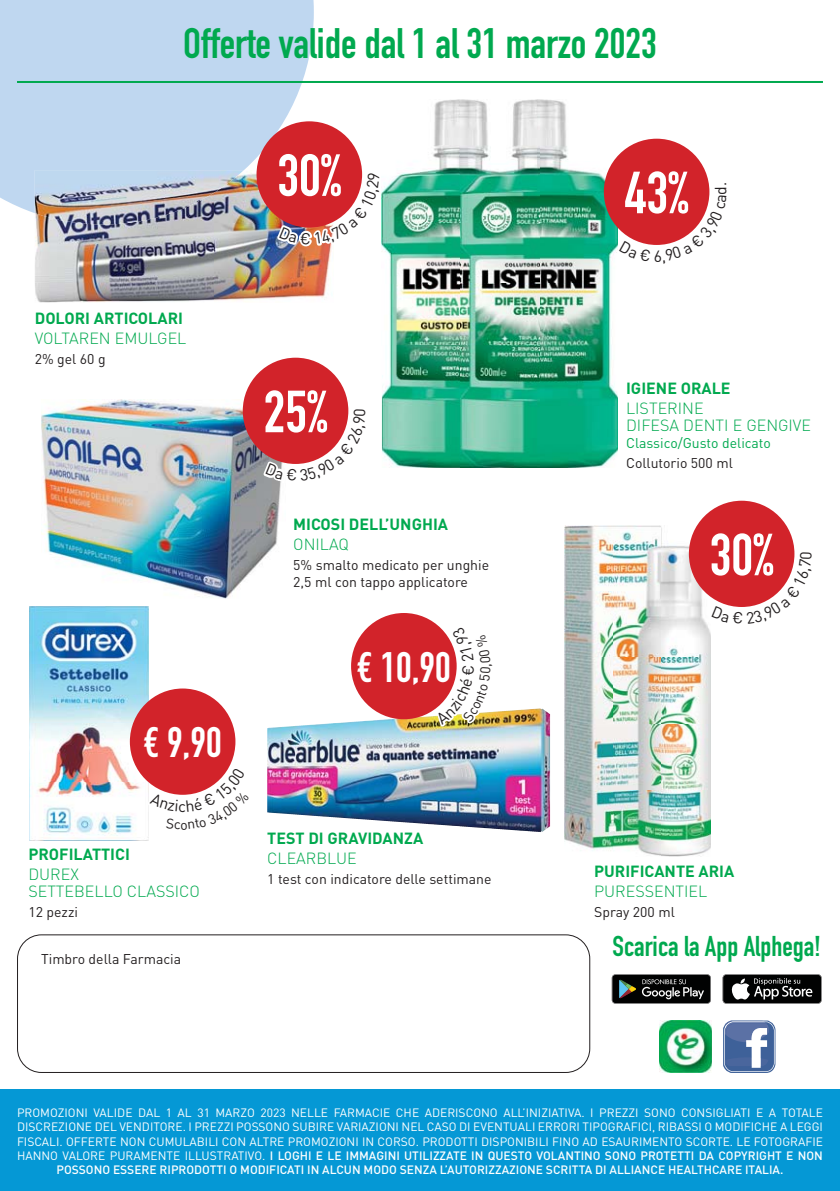
<style>
.page{position:relative;width:840px;height:1191px;background:#fff}
.page>*{position:absolute;margin:0;border:0;box-sizing:border-box;transform-origin:0 0}
.t1{font:700 58.4px "DIN Condensed";color:#fff}
.t2{font:700 42px "DIN Condensed";color:#00a94f}
.t3{font:700 42px "DIN Condensed";color:#fff}
.t4{font:700 28.2px "DIN Condensed";color:#00a94f}
.t5{font:300 16px/17px "DIN";color:#00a94f}
.t6{font:700 16px "DIN";color:#00a94f}
.t7{font:14px/17px "DIN";color:#231f20}
.t8{font:14px "DIN";color:#00a94f}
.t9{font:12px/14.4px "DIN";color:#fff;text-align:center}
.s1{font-weight:500}
</style>
<div class="page">
<div style="left:0;top:0;width:313px;height:213px;background:#bfd7f0"></div>
<hr style="left:17px;top:81px;width:805px;height:2px;background:#00a94f">
<div style="left:0;top:1090px;width:839px;height:101px;background:#0598d5"></div>
<svg style="left:723px;top:1020px;width:52px;height:53px"></svg>
<div style="left:17px;top:934px;width:573px;height:139px;border:1px solid #231f20;border-radius:24px"></div>
<svg style="left:722px;top:974px;width:99px;height:29px;background:#383939"></svg>
<svg style="left:611px;top:974px;width:99px;height:29px;background:#2a2d2c"></svg>
<img style="left:659px;top:1020px;width:52px;height:52px">
<img style="left:267px;top:709px;width:255px;height:103px">
<img style="left:29px;top:606px;width:120px;height:235px">
<img style="left:35px;top:224px;width:179px;height:78px">
<img style="left:214px;top:170px;width:118px;height:132px">
<img style="left:35px;top:170px;width:209px;height:54px">
<img style="left:41px;top:399px;width:240px;height:199px">
<img style="left:381px;top:100px;width:79px;height:245px">
<img style="left:381px;top:345px;width:79px;height:123px">
<img style="left:460px;top:100px;width:157px;height:368px">
<img style="left:564px;top:525px;width:146px;height:331px">
<div style="left:130px;top:688px;width:105px;height:107px;background:#d2232a;border-radius:50%"></div>
<div style="left:351px;top:613px;width:105px;height:106px;background:#d2232a;border-radius:50%"></div>
<div style="left:256px;top:121px;width:106px;height:107px;background:#d2232a;border-radius:50%"></div>
<div style="left:603px;top:139px;width:106px;height:106px;background:#d2232a;border-radius:50%"></div>
<div style="left:688px;top:501px;width:106px;height:106px;background:#d2232a;border-radius:50%"></div>
<div style="left:243px;top:358px;width:105px;height:106px;background:#d2232a;border-radius:50%"></div>
<svg style="left:149px;top:768px;width:80px;height:27px"></svg>
<svg style="left:435px;top:627px;width:57px;height:97px"></svg>
<svg style="left:279px;top:173px;width:84px;height:72px"></svg>
<svg style="left:619px;top:183px;width:91px;height:62px"></svg>
<svg style="left:711px;top:552px;width:84px;height:55px"></svg>
<svg style="left:265px;top:409px;width:84px;height:72px"></svg>
<h2 class="t2" style="left:183px;top:28px;width:475px">Offerte valide dal 1 al 31 marzo 2023</h2>
<h1 class="t1" style="left:277px;top:154px;width:65px">30%</h1>
<h3 class="t6" style="left:35px;top:313px;width:150px">DOLORI ARTICOLARI</h3>
<h3 class="t5" style="left:35px;top:332px;width:153px">VOLTAREN EMULGEL</h3>
<p class="t7" style="left:35px;top:352px;width:72px">2% gel 60 g</p>
<h2 class="t3" style="left:143px;top:727px;width:80px">€ 9,90</h2>
<h3 class="t6" style="left:28px;top:849px;width:103px">PROFILATTICI</h3>
<h3 class="t5" style="left:28px;top:868px;width:173px">DUREX<br>SETTEBELLO CLASSICO</h3>
<p class="t7" style="left:28px;top:905px;width:51px">12 pezzi</p>
<p class="t7" style="left:41px;top:952px;width:141px">Timbro della Farmacia</p>
<h1 class="t1" style="left:263px;top:390px;width:65px">25%</h1>
<h3 class="t6" style="left:293px;top:519px;width:156px">MICOSI DELL’UNGHIA</h3>
<h3 class="t5" style="left:293px;top:538px;width:57px">ONILAQ</h3>
<p class="t7" style="left:293px;top:558px;width:197px">5% smalto medicato per unghie<br>2,5 ml con tappo applicatore</p>
<h2 class="t3" style="left:357px;top:652px;width:95px">€ 10,90</h2>
<h3 class="t6" style="left:267px;top:832px;width:157px">TEST DI GRAVIDANZA</h3>
<h3 class="t5" style="left:267px;top:851px;width:91px">CLEARBLUE</h3>
<p class="t7" style="left:267px;top:872px;width:226px">1 test con indicatore delle settimane</p>
<h1 class="t1" style="left:624px;top:172px;width:65px">43%</h1>
<h3 class="t6" style="left:625px;top:383px;width:106px">IGIENE ORALE</h3>
<h3 class="t5" style="left:625px;top:402px;width:186px">LISTERINE<br>DIFESA DENTI E GENGIVE</h3>
<p class="t8" style="left:625px;top:438px;width:146px">Classico/Gusto delicato</p>
<p class="t7" style="left:625px;top:456px;width:108px">Collutorio 500 ml</p>
<h1 class="t1" style="left:709px;top:533px;width:65px">30%</h1>
<h3 class="t6" style="left:594px;top:866px;width:142px">PURIFICANTE ARIA</h3>
<h3 class="t5" style="left:594px;top:885px;width:114px">PURESSENTIEL</h3>
<p class="t7" style="left:594px;top:905px;width:82px">Spray 200 ml</p>
<h3 class="t4" style="left:612px;top:936px;width:210px">Scarica la App Alphega!</h3>
<p class="t9" style="left:17px;top:1106px;width:807px">PROMOZIONI VALIDE DAL 1 AL 31 MARZO 2023 NELLE FARMACIE CHE ADERISCONO ALL’INIZIATIVA. I PREZZI SONO CONSIGLIATI E A TOTALE DISCREZIONE DEL VENDITORE. I PREZZI POSSONO SUBIRE VARIAZIONI NEL CASO DI EVENTUALI ERRORI TIPOGRAFICI, RIBASSI O MODIFICHE A LEGGI FISCALI. OFFERTE NON CUMULABILI CON ALTRE PROMOZIONI IN CORSO. PRODOTTI DISPONIBILI FINO AD ESAURIMENTO SCORTE. LE FOTOGRAFIE HANNO VALORE PURAMENTE ILLUSTRATIVO. <span class="s1">I LOGHI E LE IMMAGINI UTILIZZATE IN QUESTO VOLANTINO SONO PROTETTI DA COPYRIGHT E NON POSSONO ESSERE RIPRODOTTI O MODIFICATI IN ALCUN MODO SENZA L’AUTORIZZAZIONE SCRITTA DI ALLIANCE HEALTHCARE ITALIA.</span></p>
</div>
